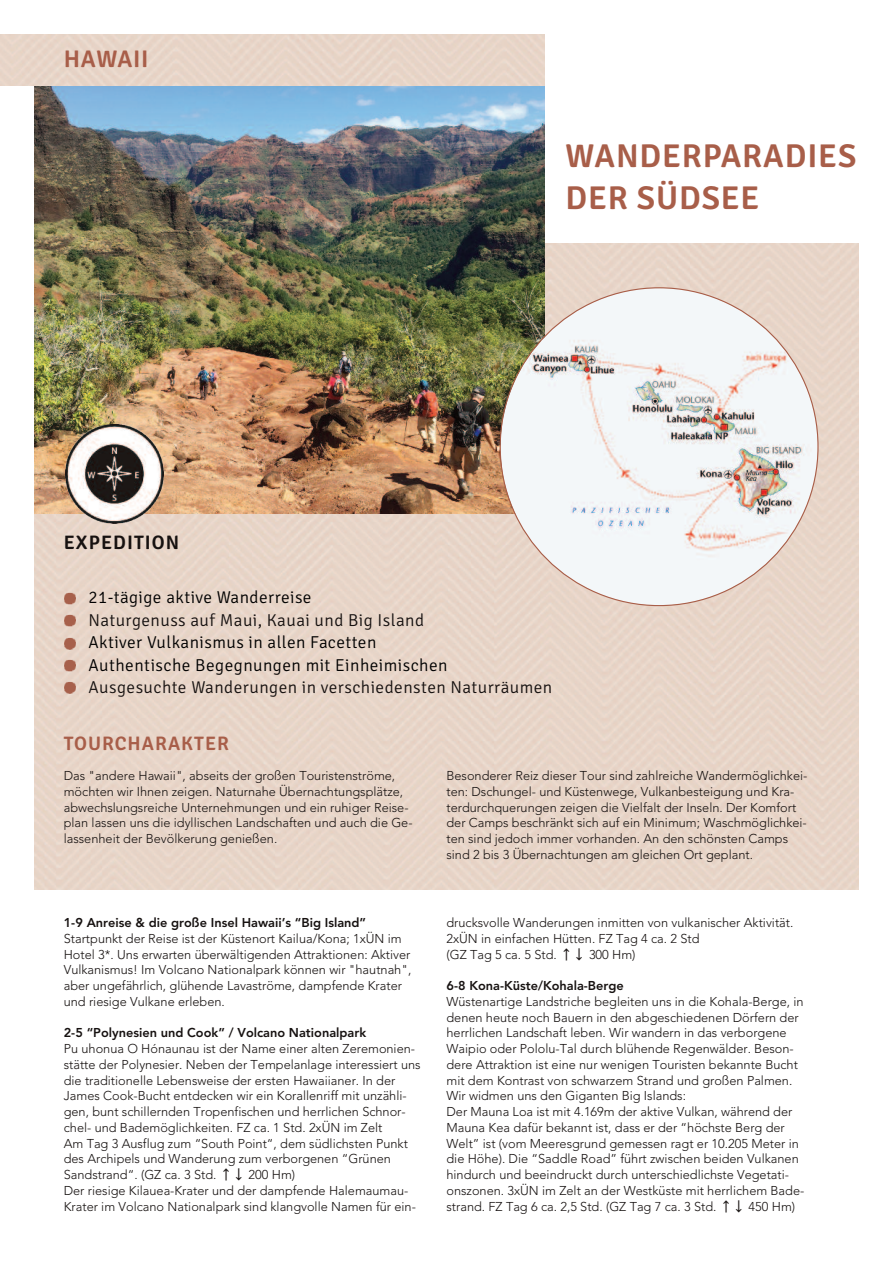
<style>
.page{position:relative;width:893px;height:1263px;background:#fff}
.page>*{position:absolute;margin:0;border:0;box-sizing:border-box;transform-origin:0 0}
.t1{font:600 33px/42px "Signika";letter-spacing:.025em;color:#a85e49}
.t2{font:600 24px "Signika";letter-spacing:.025em;color:#a85e49}
.t3{font:600 19.5px "Signika";letter-spacing:.055em;color:#a85e49}
.t4{font:600 19.5px "Signika";letter-spacing:.055em;color:#161110}
.t5{font:300 17.25px/22.5px "Signika";letter-spacing:.025em;color:#000}
.t6{font:300 17.25px "Signika";letter-spacing:.025em;color:#161110}
.t7{font:300 12.75px/15.8px "Avenir";color:#161110}
.t8{font:800 12.75px "Avenir";color:#161110}
.s1{font-family:"Ping Fang SC";font-weight:500}
</style>
<div class="page">
<div style="left:34px;top:244px;width:825px;height:646px;background:#e7d5c8"></div>
<img style="left:34px;top:85px;width:510px;height:428px">
<svg style="left:500px;top:287px;width:319px;height:319px"></svg>
<svg style="left:64px;top:592px;width:13px;height:13px"></svg>
<svg style="left:64px;top:615px;width:13px;height:13px"></svg>
<svg style="left:64px;top:638px;width:13px;height:13px"></svg>
<svg style="left:64px;top:660px;width:13px;height:13px"></svg>
<svg style="left:64px;top:681px;width:13px;height:13px"></svg>
<img style="left:65px;top:425px;width:99px;height:98px">
<h2 class="t2" style="left:64px;top:45px;width:86px">HAWAII</h2>
<h1 class="t1" style="left:566px;top:135px;width:292px">WANDERPARADIES<br>DER SÜDSEE</h1>
<h3 class="t4" style="left:64px;top:531px;width:117px">EXPEDITION</h3>
<h3 class="t5" style="left:88px;top:587px;width:225px">21-tägige aktive Wanderreise</h3>
<h3 class="t6" style="left:88px;top:611px;width:337px">Naturgenuss auf Maui, Kauai und Big Island</h3>
<h3 class="t5" style="left:88px;top:632px;width:361px">Aktiver Vulkanismus in allen Facetten<br>Authentische Begegnungen mit Einheimischen</h3>
<h3 class="t6" style="left:88px;top:678px;width:465px">Ausgesuchte Wanderungen in verschiedensten Naturräumen</h3>
<h3 class="t3" style="left:64px;top:732px;width:167px">TOURCHARAKTER</h3>
<p class="t7" style="left:64px;top:768px;width:350px">Das "andere Hawaii", abseits der großen Touristenströme, möchten wir Ihnen zeigen. Naturnahe Übernachtungsplätze, abwechslungsreiche Unternehmungen und ein ruhiger Reise&shy;plan lassen uns die idyllischen Landschaften und auch die Ge&shy;lassenheit der Bevölkerung genießen.</p>
<p class="t7" style="left:446px;top:768px;width:362px">Besonderer Reiz dieser Tour sind zahlreiche Wandermöglichkei&shy;ten: Dschungel- und Küstenwege, Vulkanbesteigung und Kra&shy;terdurchquerungen zeigen die Vielfalt der Inseln. Der Komfort der Camps beschränkt sich auf ein Minimum; Waschmöglichkei&shy;ten sind jedoch immer vorhanden. An den schönsten Camps sind 2 bis 3 Übernachtungen am gleichen Ort geplant.</p>
<p class="t8" style="left:64px;top:913px;width:304px">1-9 Anreise &amp; die große Insel Hawaii’s “Big Island”</p>
<p class="t7" style="left:64px;top:930px;width:349px">Startpunkt der Reise ist der Küstenort Kailua/Kona; 1xÜN im Hotel 3*. Uns erwarten überwältigenden Attraktionen: Aktiver Vulkanismus! Im Volcano Nationalpark können wir "hautnah", aber ungefährlich, glühende Lavaströme, dampfende Krater und riesige Vulkane erleben.</p>
<p class="t8" style="left:64px;top:1023px;width:304px">2-5 “Polynesien und Cook” / Volcano Nationalpark</p>
<p class="t7" style="left:64px;top:1041px;width:358px">Pu uhonua O Hónaunau ist der Name einer alten Zeremonien&shy;stätte der Polynesier. Neben der Tempelanlage interessiert uns die traditionelle Lebensweise der ersten Hawaiianer. In der James Cook-Bucht entdecken wir ein Korallenriff mit unzähli&shy;gen, bunt schillernden Tropenfischen und herrlichen Schnor&shy;chel- und Bademöglichkeiten. FZ ca. 1 Std. 2xÜN im Zelt<br>Am Tag 3 Ausflug zum “South Point“, dem südlichsten Punkt des Archipels und Wanderung zum verborgenen “Grünen Sandstrand“. (GZ ca. 3 Std. <span class="s1">↑↓</span> 200 Hm)<br>Der riesige Kilauea-Krater und der dampfende Halemaumau-Krater im Volcano Nationalpark sind klangvolle Namen für ein-</p>
<p class="t7" style="left:446px;top:915px;width:348px">drucksvolle Wanderungen inmitten von vulkanischer Aktivität.<br>2xÜN in einfachen Hütten. FZ Tag 4 ca. 2 Std<br>(GZ Tag 5 ca. 5 Std. <span class="s1">↑↓</span> 300 Hm)</p>
<p class="t8" style="left:446px;top:976px;width:179px">6-8 Kona-Küste/Kohala-Berge</p>
<p class="t7" style="left:446px;top:993px;width:359px">Wüstenartige Landstriche begleiten uns in die Kohala-Berge, in denen heute noch Bauern in den abgeschiedenen Dörfern der herrlichen Landschaft leben. Wir wandern in das verborgene Waipio oder Pololu-Tal durch blühende Regenwälder. Beson&shy;dere Attraktion ist eine nur wenigen Touristen bekannte Bucht mit dem Kontrast von schwarzem Strand und großen Palmen.<br>Wir widmen uns den Giganten Big Islands:<br>Der Mauna Loa ist mit 4.169m der aktive Vulkan, während der Mauna Kea dafür bekannt ist, dass er der “höchste Berg der Welt” ist (vom Meeresgrund gemessen ragt er 10.205 Meter in die Höhe). Die “Saddle Road” führt zwischen beiden Vulkanen hindurch und beeindruckt durch unterschiedlichste Vegetati&shy;onszonen. 3xÜN im Zelt an der Westküste mit herrlichem Bade&shy;strand. FZ Tag 6 ca. 2,5 Std. (GZ Tag 7 ca. 3 Std. <span class="s1">↑↓</span> 450 Hm)</p>
</div>
